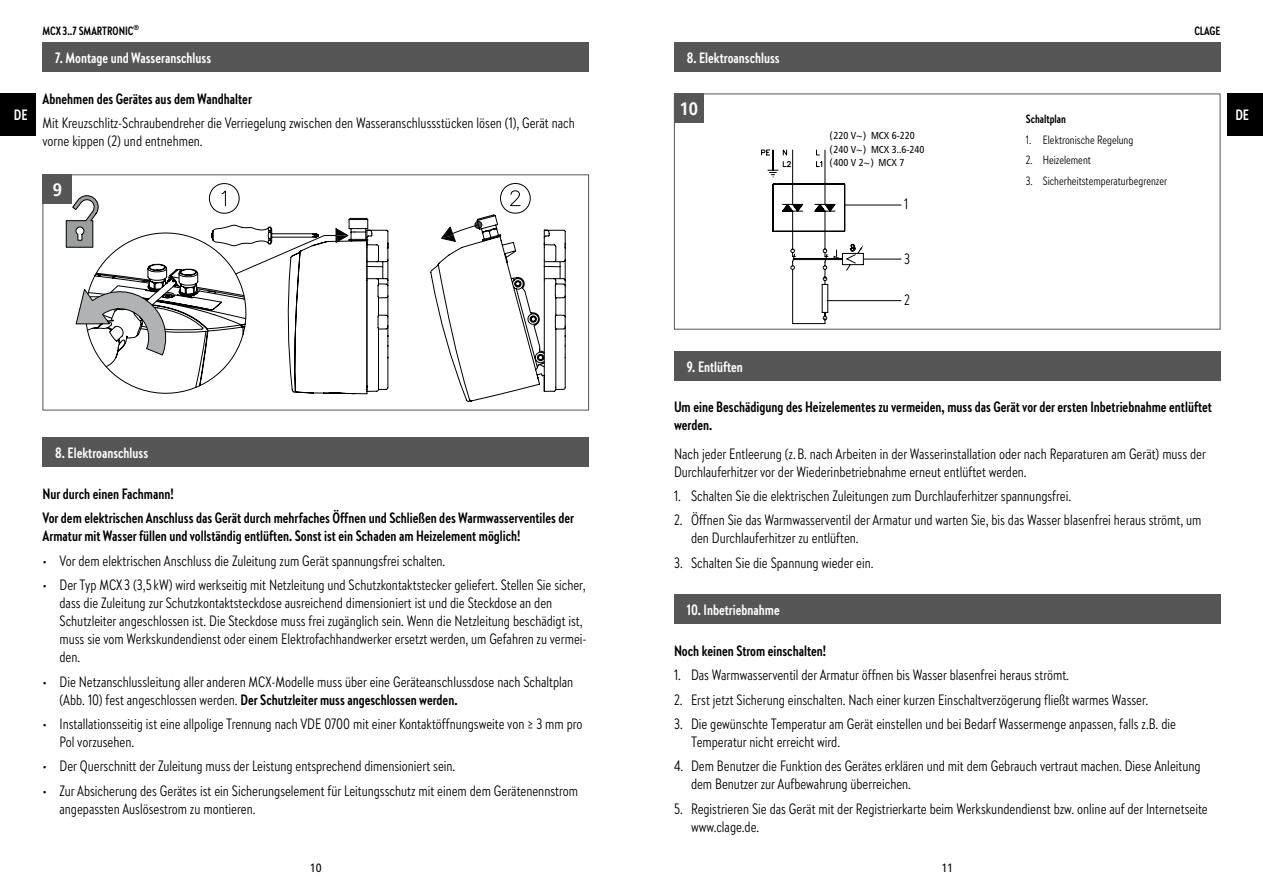
<style>
.page{position:relative;width:1263px;height:893px;background:#fff}
.page>*{position:absolute;margin:0;border:0;box-sizing:border-box;transform-origin:0 0}
.t1{font:700 condensed 18px "Frutiger Neue LTW1 G";color:#fff}
.t2{font:15px/18px "Brandon Text Cond";color:#000}
.t3{font:700 15px/24.3px "Brandon Text Cond";color:#000}
.t4{font:700 15px "Brandon Text Cond";color:#fff}
.t5{font:12px "Brandon Text Cond";color:#000}
.t6{font:700 12px "Brandon Text Cond";color:#000}
.t7{font:condensed 12px "Frutiger Neue LTW1 G";color:#000}
.t8{font:condensed 10.2px/13.5px "Frutiger Neue LTW1 G";color:#000}
.s1{font-weight:700}
</style>
<div class="page">
<div style="left:0;top:94px;width:36px;height:42px;background:#000"></div>
<div style="left:1227px;top:94px;width:36px;height:42px;background:#000"></div>
<div style="left:43px;top:43px;width:546px;height:29px;background:#565656"></div>
<svg style="left:545px;top:229px;width:21px;height:163px"></svg>
<svg style="left:66px;top:190px;width:479px;height:212px"></svg>
<div style="left:43px;top:174px;width:546px;height:236px;border:1px solid #565656"></div>
<div style="left:43px;top:174px;width:29px;height:30px;background:#565656"></div>
<div style="left:43px;top:437px;width:546px;height:30px;background:#565656"></div>
<div style="left:674px;top:351px;width:546px;height:30px;background:#565656"></div>
<div style="left:674px;top:594px;width:546px;height:30px;background:#565656"></div>
<div style="left:674px;top:43px;width:546px;height:29px;background:#565656"></div>
<div style="left:674px;top:94px;width:546px;height:236px;border:1px solid #565656"></div>
<hr style="left:845px;top:205px;width:56px;height:1px;background:#000">
<hr style="left:864px;top:259px;width:37px;height:1px;background:#000">
<hr style="left:827px;top:300px;width:74px;height:1px;background:#000">
<div style="left:674px;top:94px;width:30px;height:29px;background:#565656"></div>
<svg style="left:761px;top:149px;width:116px;height:176px"></svg>
<div style="left:830px;top:108px;width:141px;height:68px;background:#fff"></div>
<p class="t6" style="left:43px;top:22px;width:98px">MCX 3..7 SMARTRONIC<sup>®</sup></p>
<p class="t4" style="left:55px;top:48px;width:157px">7. Montage und Wasseranschluss</p>
<p class="t4" style="left:687px;top:48px;width:94px">8. Elektroanschluss</p>
<p class="t6" style="left:1194px;top:22px;width:28px">CLAGE</p>
<p class="t3" style="left:43px;top:86px;width:211px">Abnehmen des Gerätes aus dem Wandhalter</p>
<p class="t2" style="left:43px;top:114px;width:534px">Mit Kreuzschlitz-Schraubendreher die Verriegelung zwischen den Wasseranschlussstücken lösen (1), Gerät nach vorne kippen (2) und entnehmen.</p>
<p class="t1" style="left:680px;top:98px;width:20px">10</p>
<p class="t4" style="left:14px;top:105px;width:15px">DE</p>
<p class="t4" style="left:1235px;top:105px;width:15px">DE</p>
<p class="t6" style="left:1026px;top:110px;width:42px">Schaltplan</p>
<p class="t5" style="left:1026px;top:132px;width:109px">1. Elektronische Regelung</p>
<p class="t5" style="left:1026px;top:152px;width:67px">2. Heizelement</p>
<p class="t5" style="left:1026px;top:173px;width:143px">3. Sicherheitstemperaturbegrenzer</p>
<p class="t8" style="left:830px;top:129px;width:96px">(220 V~) MCX 6-220 (240 V~) MCX 3..6-240 (400 V 2~) MCX 7</p>
<p class="t1" style="left:53px;top:179px;width:11px">9</p>
<p class="t2" style="left:904px;top:195px;width:6px">1</p>
<p class="t4" style="left:687px;top:356px;width:58px">9. Entlüften</p>
<p class="t2" style="left:904px;top:249px;width:7px">3</p>
<p class="t2" style="left:904px;top:291px;width:7px">2</p>
<p class="t4" style="left:55px;top:443px;width:94px">8. Elektroanschluss</p>
<p class="t3" style="left:43px;top:481px;width:533px">Nur durch einen Fachmann!<br>Vor dem elektrischen Anschluss das Gerät durch mehrfaches Öffnen und Schließen des Warmwasserventiles der</p>
<p class="t3" style="left:43px;top:523px;width:479px">Armatur mit Wasser füllen und vollständig entlüften. Sonst ist ein Schaden am Heizelement möglich!</p>
<p class="t2" style="left:43px;top:551px;width:404px">• Vor dem elektrischen Anschluss die Zuleitung zum Gerät spannungsfrei schalten.</p>
<p class="t2" style="left:60px;top:575px;width:529px;text-indent:-17px">• Der Typ MCX 3 (3,5 kW) wird werkseitig mit Netzleitung und Schutzkontaktstecker geliefert. Stellen Sie sicher, dass die Zuleitung zur Schutzkontaktsteckdose ausreichend dimensioniert ist und die Steckdose an den Schutzleiter angeschlossen ist. Die Steckdose muss frei zugänglich sein. Wenn die Netzleitung beschädigt ist, muss sie vom Werkskundendienst oder einem Elektrofachhandwerker ersetzt werden, um Gefahren zu vermei&shy;den.</p>
<p class="t2" style="left:60px;top:672px;width:515px;text-indent:-17px">• Die Netzanschlussleitung aller anderen MCX-Modelle muss über eine Geräteanschlussdose nach Schaltplan (Abb. 10) fest angeschlossen werden. <span class="s1">Der Schutzleiter muss angeschlossen werden.</span></p>
<p class="t2" style="left:60px;top:714px;width:524px;text-indent:-17px">• Installationsseitig ist eine allpolige Trennung nach VDE 0700 mit einer Kontaktöffnungsweite von ≥ 3 mm pro<br>Pol vorzusehen.</p>
<p class="t2" style="left:43px;top:757px;width:414px">• Der Querschnitt der Zuleitung muss der Leistung entsprechend dimensioniert sein.</p>
<p class="t2" style="left:60px;top:781px;width:520px;text-indent:-17px">• Zur Absicherung des Gerätes ist ein Sicherungselement für Leitungsschutz mit einem dem Gerätenennstrom angepassten Auslösestrom zu montieren.</p>
<p class="t3" style="left:674px;top:398px;width:539px;line-height:18px">Um eine Beschädigung des Heizelementes zu vermeiden, muss das Gerät vor der ersten Inbetriebnahme entlüftet werden.</p>
<p class="t2" style="left:674px;top:444px;width:534px">Nach jeder Entleerung (z.B. nach Arbeiten in der Wasserinstallation oder nach Reparaturen am Gerät) muss der<br>Durchlauferhitzer vor der Wiederinbetriebnahme erneut entlüftet werden.</p>
<p class="t2" style="left:674px;top:486px;width:399px">1. Schalten Sie die elektrischen Zuleitungen zum Durchlauferhitzer spannungsfrei.</p>
<p class="t2" style="left:691px;top:511px;width:512px;text-indent:-17px">2. Öffnen Sie das Warmwasserventil der Armatur und warten Sie, bis das Wasser blasenfrei heraus strömt, um den Durchlauferhitzer zu entlüften.</p>
<p class="t2" style="left:674px;top:553px;width:201px">3. Schalten Sie die Spannung wieder ein.</p>
<p class="t4" style="left:687px;top:600px;width:95px">10. Inbetriebnahme</p>
<p class="t3" style="left:674px;top:638px;width:154px">Noch keinen Strom einschalten!</p>
<p class="t2" style="left:674px;top:665px;width:396px">1. Das Warmwasserventil der Armatur öffnen bis Wasser blasenfrei heraus strömt.</p>
<p class="t2" style="left:674px;top:690px;width:476px">2. Erst jetzt Sicherung einschalten. Nach einer kurzen Einschaltverzögerung fließt warmes Wasser.</p>
<p class="t2" style="left:691px;top:714px;width:486px;text-indent:-17px">3. Die gewünschte Temperatur am Gerät einstellen und bei Bedarf Wassermenge anpassen, falls z.B. die<br>Temperatur nicht erreicht wird.</p>
<p class="t2" style="left:691px;top:757px;width:511px;text-indent:-17px">4. Dem Benutzer die Funktion des Gerätes erklären und mit dem Gebrauch vertraut machen. Diese Anleitung dem Benutzer zur Aufbewahrung überreichen.</p>
<p class="t2" style="left:691px;top:799px;width:518px;text-indent:-17px">5. Registrieren Sie das Gerät mit der Registrierkarte beim Werkskundendienst bzw. online auf der Internetseite www.clage.de.</p>
<p class="t7" style="left:310px;top:861px;width:13px">10</p>
<p class="t7" style="left:941px;top:861px;width:13px">11</p>
</div>
